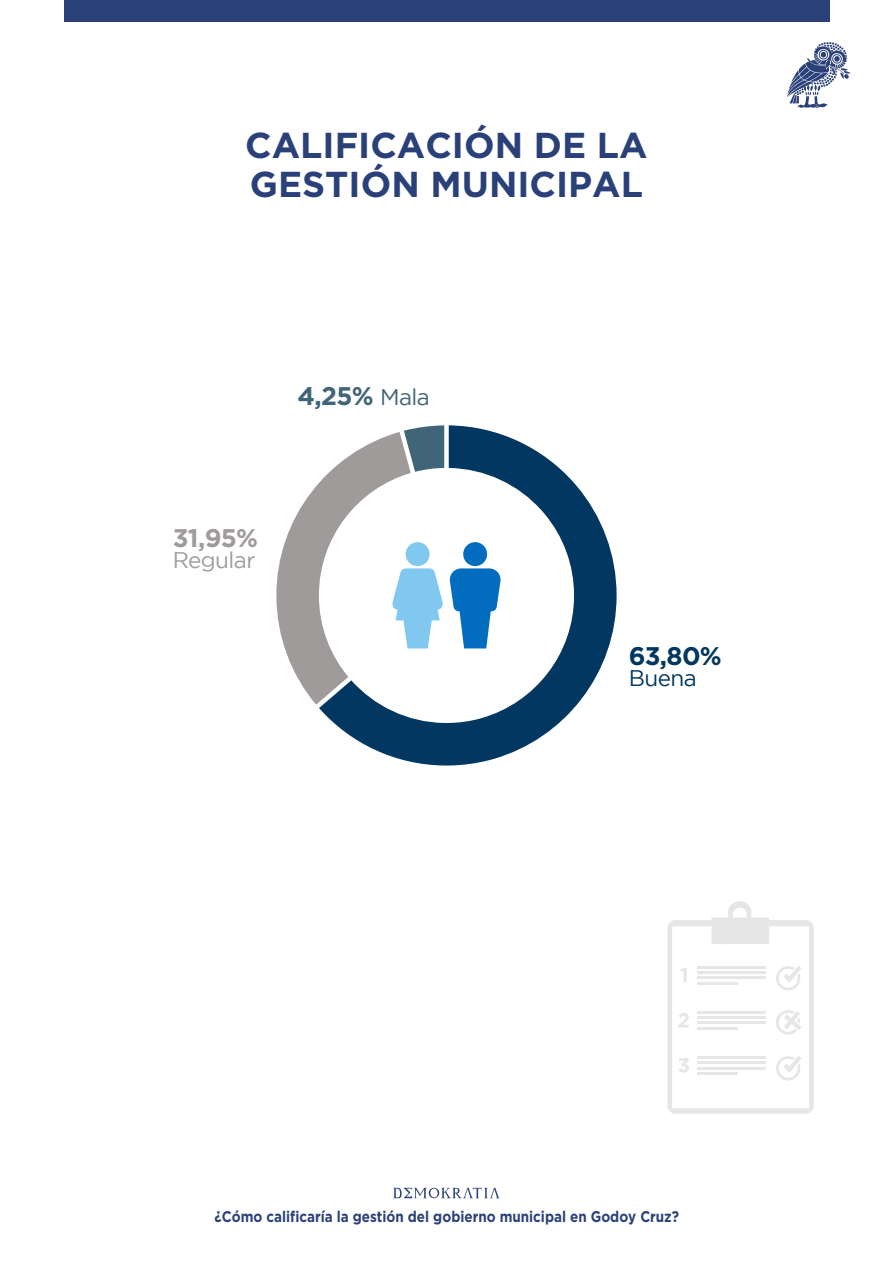
<style>
.page{position:relative;width:893px;height:1263px;background:#fff}
.page>*{position:absolute;margin:0;border:0;box-sizing:border-box;transform-origin:0 0}
.t1{font:700 36px/39px "Gotham";color:#2a4079}
.t2{font:700 25.5px "Gotham";color:#406478}
.t3{font:700 25.5px "Gotham";color:#013760}
.t4{font:700 25.5px "Gotham";color:#9f9b9b}
.t5{font:22.5px "Gotham";letter-spacing:-.025em;color:#9f9b9b}
.t6{font:22.5px "Gotham";letter-spacing:-.025em;color:#013760}
.t7{font:700 15.45px "Gotham";color:#2a4079;scale:.87 1}
.s1{font-weight:400;font-size:22.5px}
</style>
<div class="page">
<div style="left:64px;top:0;width:765px;height:21px;background:#2a4079"></div>
<svg style="left:787px;top:42px;width:63px;height:66px"></svg>
<svg style="left:393px;top:1188px;width:107px;height:10px"></svg>
<svg style="left:667px;top:901px;width:147px;height:213px"></svg>
<svg style="left:276px;top:483px;width:43px;height:222px"></svg>
<svg style="left:319px;top:425px;width:298px;height:340px"></svg>
<h1 class="t1" style="left:245px;top:125px;width:404px">CALIFICACIÓN DE LA<br>GESTIÓN MUNICIPAL</h1>
<h2 class="t2" style="left:298px;top:381px;width:134px">4,25% <span class="s1">Mala</span></h2>
<h2 class="t4" style="left:173px;top:523px;width:87px">31,95%</h2>
<h3 class="t5" style="left:173px;top:547px;width:84px">Regular</h3>
<h2 class="t3" style="left:629px;top:641px;width:95px">63,80%</h2>
<h3 class="t6" style="left:629px;top:666px;width:70px">Buena</h3>
<p class="t7" style="left:215px;top:1208px;width:535px">¿Cómo calificaría la gestión del gobierno municipal en Godoy Cruz?</p>
</div>
